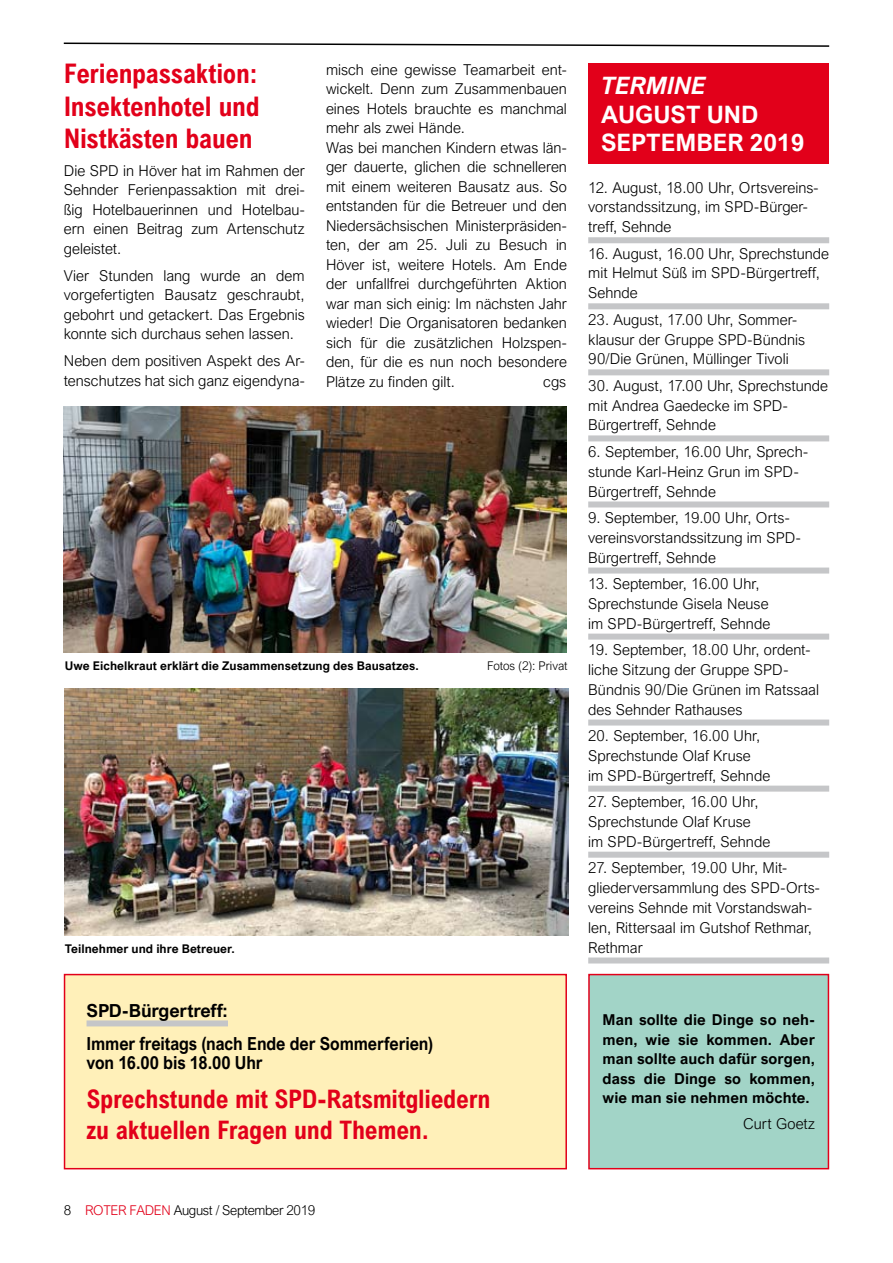
<style>
.page{position:relative;width:893px;height:1263px;background:#fff}
.page>*{position:absolute;margin:0;border:0;box-sizing:border-box;transform-origin:0 0}
.t1{font:700 27px/32.4px "Arial Nova Cond";letter-spacing:-.01em;color:#e2001a;text-align:justify}
.t2{font:700 25.5px/30.6px "Arial Nova Cond";letter-spacing:-.01em;color:#e2001a}
.t3{font:700 24px/28.8px "Arial Nova";color:#fff}
.t4{font:italic 700 24px "Arial Nova";color:#fff}
.t5{font:700 18px/32.2px "Arial Nova";letter-spacing:-.01em;color:#000}
.t6{font:700 18px "Arial Nova";letter-spacing:-.01em;color:#000;scale:.9 1}
.t7{font:300 15px/20px "Arial Nova";color:#000}
.t8{font:700 15px/19.5px "Arial Nova";letter-spacing:.005em;color:#000;text-align:justify}
.t9{font:300 13.5px "Arial Nova";letter-spacing:-.025em;color:#000}
.t10{font:700 12px "Arial Nova";color:#000}
.t11{font:300 12px "Arial Nova";letter-spacing:-.01em;color:#000}
.s1{color:#e2001a}
</style>
<div class="page">
<svg style="left:63px;top:42px;width:767px;height:5px"></svg>
<div style="left:588px;top:237px;width:241px;height:6px;background:#c5c6c8"></div>
<div style="left:588px;top:303px;width:241px;height:6px;background:#c5c6c8"></div>
<div style="left:588px;top:369px;width:241px;height:6px;background:#c5c6c8"></div>
<div style="left:588px;top:435px;width:241px;height:6px;background:#c5c6c8"></div>
<div style="left:588px;top:501px;width:241px;height:6px;background:#c5c6c8"></div>
<div style="left:588px;top:567px;width:241px;height:6px;background:#c5c6c8"></div>
<div style="left:588px;top:634px;width:241px;height:6px;background:#c5c6c8"></div>
<div style="left:588px;top:719px;width:241px;height:6px;background:#c5c6c8"></div>
<div style="left:588px;top:786px;width:241px;height:6px;background:#c5c6c8"></div>
<div style="left:588px;top:852px;width:241px;height:6px;background:#c5c6c8"></div>
<div style="left:588px;top:957px;width:241px;height:6px;background:#c5c6c8"></div>
<div style="left:588px;top:64px;width:241px;height:100px;background:#e2001a"></div>
<div style="left:589px;top:974px;width:239px;height:195px;background:#a2d4c7"></div>
<div style="left:588px;top:974px;width:241px;height:195px;border:2px solid #e2001a"></div>
<img style="left:65px;top:689px;width:503px;height:247px">
<img style="left:64px;top:406px;width:503px;height:247px">
<div style="left:65px;top:974px;width:501px;height:195px;background:#fff0b9"></div>
<div style="left:87px;top:1020px;width:141px;height:6px;background:#c5c6c8"></div>
<div style="left:64px;top:974px;width:503px;height:195px;border:2px solid #e2001a"></div>
<h1 class="t1" style="left:64px;top:57px;width:197px">Ferienpassaktion:<br>Insektenhotel und Nistkästen bauen</h1>
<p class="t7" style="left:64px;top:161px;width:242px;line-height:19.5px;text-align:justify">Die SPD in Höver hat im Rahmen der Sehnder Ferienpassaktion mit drei&shy;ßig Hotelbauerinnen und Hotelbau&shy;ern einen Beitrag zum Artenschutz geleistet.</p>
<p class="t7" style="left:64px;top:266px;width:242px;line-height:19.5px;text-align:justify">Vier Stunden lang wurde an dem vorgefertigten Bausatz geschraubt, gebohrt und getackert. Das Ergebnis konnte sich durchaus sehen lassen.</p>
<p class="t7" style="left:64px;top:351px;width:242px;line-height:19.5px">Neben dem positiven Aspekt des Ar&shy;tenschutzes hat sich ganz eigendyna-</p>
<p class="t7" style="left:326px;top:59px;width:242px;line-height:19.5px">misch eine gewisse Teamarbeit ent&shy;wickelt. Denn zum Zusammenbauen eines Hotels brauchte es manchmal mehr als zwei Hände.<br>Was bei manchen Kindern etwas län&shy;ger dauerte, glichen die schnelleren mit einem weiteren Bausatz aus. So entstanden für die Betreuer und den Niedersächsischen Ministerpräsiden&shy;ten, der am 25. Juli zu Besuch in Höver ist, weitere Hotels. Am Ende der unfallfrei durchgeführten Aktion war man sich einig: Im nächsten Jahr wieder! Die Organisatoren bedanken sich für die zusätzlichen Holzspen&shy;den, für die es nun noch besondere Plätze zu finden gilt.</p>
<p class="t7" style="left:543px;top:371px;width:25px">cgs</p>
<p class="t10" style="left:65px;top:659px;width:355px">Uwe Eichelkraut erklärt die Zusammensetzung des Bausatzes.</p>
<p class="t11" style="left:487px;top:659px;width:82px">Fotos (2): Privat</p>
<p class="t10" style="left:65px;top:941px;width:171px">Teilnehmer und ihre Betreuer.</p>
<p class="t5" style="left:87px;top:995px;width:348px">SPD-Bürgertreff:<br>Immer freitags (nach Ende der Sommerferien)</p>
<p class="t6" style="left:87px;top:1052px;width:197px">von 16.00 bis 18.00 Uhr</p>
<h2 class="t2" style="left:87px;top:1083px;width:405px">Sprechstunde mit SPD-Ratsmitgliedern zu aktuellen Fragen und Themen.</h2>
<h3 class="t4" style="left:601px;top:71px;width:107px">TERMINE</h3>
<h3 class="t3" style="left:601px;top:99px;width:205px">AUGUST und<br>September 2019</h3>
<p class="t7" style="left:588px;top:177px;width:232px">12. August, 18.00 Uhr, Ortsvereins&shy;vorstandssitzung, im SPD-Bürger&shy;treff, Sehnde</p>
<p class="t7" style="left:588px;top:243px;width:242px">16. August, 16.00 Uhr, Sprechstunde mit Helmut Süß im SPD-Bürgertreff,<br>Sehnde</p>
<p class="t7" style="left:588px;top:309px;width:218px">23. August, 17.00 Uhr, Sommer&shy;klausur der Gruppe SPD-Bündnis<br>90/Die Grünen, Müllinger Tivoli</p>
<p class="t7" style="left:588px;top:375px;width:241px">30. August, 17.00 Uhr, Sprechstunde mit Andrea Gaedecke im SPD-<br>Bürgertreff, Sehnde</p>
<p class="t7" style="left:588px;top:441px;width:221px">6. September, 16.00 Uhr, Sprech&shy;stunde Karl-Heinz Grun im SPD-<br>Bürgertreff, Sehnde</p>
<p class="t7" style="left:588px;top:507px;width:214px">9. September, 19.00 Uhr, Orts&shy;vereinsvorstandssitzung im SPD-<br>Bürgertreff, Sehnde</p>
<p class="t7" style="left:588px;top:574px;width:184px">13. September, 16.00 Uhr,<br>Sprechstunde Gisela Neuse im SPD-Bürgertreff, Sehnde</p>
<p class="t7" style="left:588px;top:640px;width:232px">19. September, 18.00 Uhr, ordent&shy;liche Sitzung der Gruppe SPD-<br>Bündnis 90/Die Grünen im Ratssaal des Sehnder Rathauses</p>
<p class="t7" style="left:588px;top:726px;width:184px">20. September, 16.00 Uhr,<br>Sprechstunde Olaf Kruse<br>im SPD-Bürgertreff, Sehnde</p>
<p class="t7" style="left:588px;top:792px;width:184px">27. September, 16.00 Uhr,<br>Sprechstunde Olaf Kruse<br>im SPD-Bürgertreff, Sehnde</p>
<p class="t7" style="left:588px;top:858px;width:233px">27. September, 19.00 Uhr, Mit&shy;gliederversammlung des SPD-Orts&shy;vereins Sehnde mit Vorstandswah&shy;len, Rittersaal im Gutshof Rethmar,<br>Rethmar</p>
<p class="t8" style="left:602px;top:1010px;width:214px">Man sollte die Dinge so neh&shy;men, wie sie kommen. Aber man sollte auch dafür sorgen, dass die Dinge so kommen, wie man sie nehmen möchte.</p>
<p class="t7" style="left:743px;top:1114px;width:73px">Curt Goetz</p>
<p class="t9" style="left:64px;top:1203px;width:253px">8 <span class="s1">ROTER FADEN</span> August / September 2019</p>
</div>
